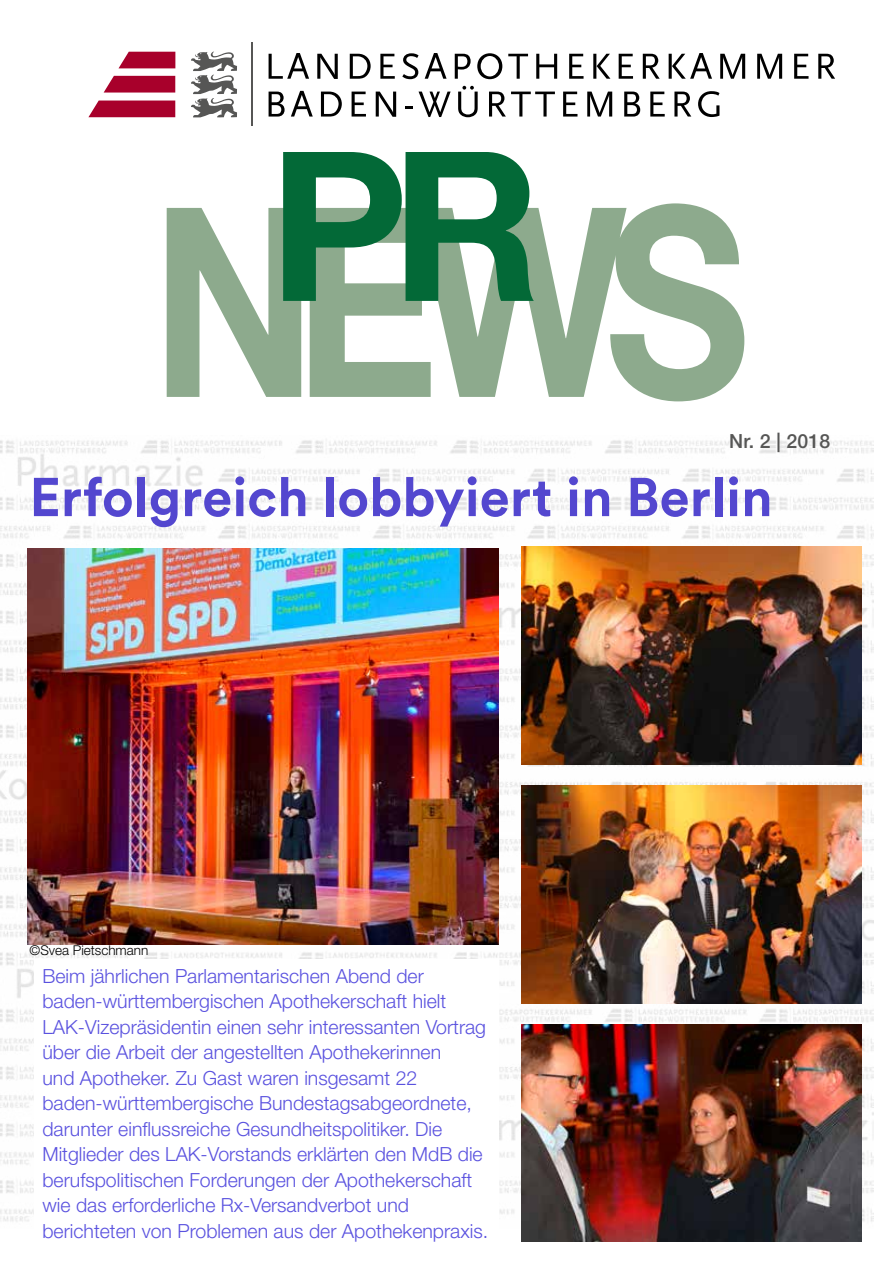
<style>
.page{position:relative;width:893px;height:1263px;background:#fff}
.page>*{position:absolute;margin:0;border:0;box-sizing:border-box;transform-origin:0 0}
.t1{font:700 208.5px "Helvetica Neue LT Std";color:#036937}
.t2{font:700 54px "Circular Pro";letter-spacing:.005em;color:#5347cf}
.t3{font:300 19.5px/25.5px "Helvetica Neue LT";color:#5a52df}
.t4{font:500 19.5px "Helvetica Neue LT Std";letter-spacing:.01em;color:#565655}
.t5{font:300 13.5px "Helvetica Neue LT";color:#000}
</style>
<div class="page">
<img style="left:0;top:440px;width:873px;height:788px">
<svg style="left:167px;top:203px;width:577px;height:198px;fill:#8daa8d"></svg>
<hr style="left:251px;top:43px;width:1px;height:83px;background:#565655">
<svg style="left:88px;top:101px;width:87px;height:16px"></svg>
<svg style="left:104px;top:76px;width:71px;height:17px"></svg>
<svg style="left:118px;top:52px;width:57px;height:16px"></svg>
<svg style="left:191px;top:52px;width:46px;height:65px"></svg>
<svg style="left:269px;top:92px;width:16px;height:25px"></svg>
<svg style="left:291px;top:91px;width:22px;height:26px"></svg>
<svg style="left:321px;top:92px;width:21px;height:25px"></svg>
<svg style="left:352px;top:92px;width:14px;height:25px"></svg>
<svg style="left:376px;top:92px;width:20px;height:25px"></svg>
<svg style="left:406px;top:92px;width:45px;height:25px"></svg>
<svg style="left:458px;top:86px;width:20px;height:31px"></svg>
<svg style="left:489px;top:92px;width:66px;height:25px"></svg>
<svg style="left:563px;top:92px;width:14px;height:25px"></svg>
<svg style="left:587px;top:92px;width:25px;height:25px"></svg>
<svg style="left:624px;top:92px;width:16px;height:25px"></svg>
<svg style="left:650px;top:92px;width:15px;height:25px"></svg>
<svg style="left:674px;top:92px;width:17px;height:25px"></svg>
<svg style="left:698px;top:91px;width:21px;height:26px"></svg>
<svg style="left:269px;top:53px;width:40px;height:26px"></svg>
<svg style="left:317px;top:54px;width:21px;height:25px"></svg>
<svg style="left:350px;top:54px;width:21px;height:25px"></svg>
<svg style="left:380px;top:54px;width:15px;height:25px"></svg>
<svg style="left:402px;top:53px;width:17px;height:26px"></svg>
<svg style="left:425px;top:53px;width:22px;height:26px"></svg>
<svg style="left:455px;top:54px;width:16px;height:25px"></svg>
<svg style="left:477px;top:53px;width:25px;height:26px"></svg>
<svg style="left:508px;top:54px;width:20px;height:25px"></svg>
<svg style="left:536px;top:54px;width:21px;height:25px"></svg>
<svg style="left:569px;top:54px;width:15px;height:25px"></svg>
<svg style="left:593px;top:54px;width:17px;height:25px"></svg>
<svg style="left:619px;top:54px;width:14px;height:25px"></svg>
<svg style="left:643px;top:54px;width:17px;height:25px"></svg>
<svg style="left:669px;top:53px;width:43px;height:26px"></svg>
<svg style="left:720px;top:54px;width:25px;height:25px"></svg>
<svg style="left:757px;top:54px;width:25px;height:25px"></svg>
<svg style="left:794px;top:54px;width:14px;height:25px"></svg>
<svg style="left:818px;top:54px;width:17px;height:25px"></svg>
<div style="left:34px;top:959px;width:465px;height:296px;background:#fff"></div>
<img style="left:28px;top:549px;width:471px;height:396px">
<img style="left:521px;top:547px;width:340px;height:217px">
<img style="left:521px;top:1024px;width:340px;height:218px">
<img style="left:521px;top:786px;width:340px;height:217px">
<h1 class="t1" style="left:269px;top:98px;width:274px">PR</h1>
<p class="t4" style="left:729px;top:430px;width:103px">Nr. 2 | 2018</p>
<h2 class="t2" style="left:30px;top:460px;width:745px">Erfolgreich lobbyiert in Berlin</h2>
<p class="t5" style="left:30px;top:941px;width:120px">©Svea Pietschmann</p>
<p class="t3" style="left:42px;top:962px;width:447px">Beim jährlichen Parlamentarischen Abend der baden-württembergischen Apothekerschaft hielt LAK-Vizepräsidentin einen sehr interessanten Vortrag über die Arbeit der angestellten Apothekerinnen<br>und Apotheker. Zu Gast waren insgesamt 22 baden-württembergische Bundestagsabgeordnete, darunter einflussreiche Gesundheitspolitiker. Die Mitglieder des LAK-Vorstands erklärten den MdB die berufspolitischen Forderungen der Apothekerschaft wie das erforderliche Rx-Versandverbot und berichteten von Problemen aus der Apothekenpraxis.</p>
</div>
